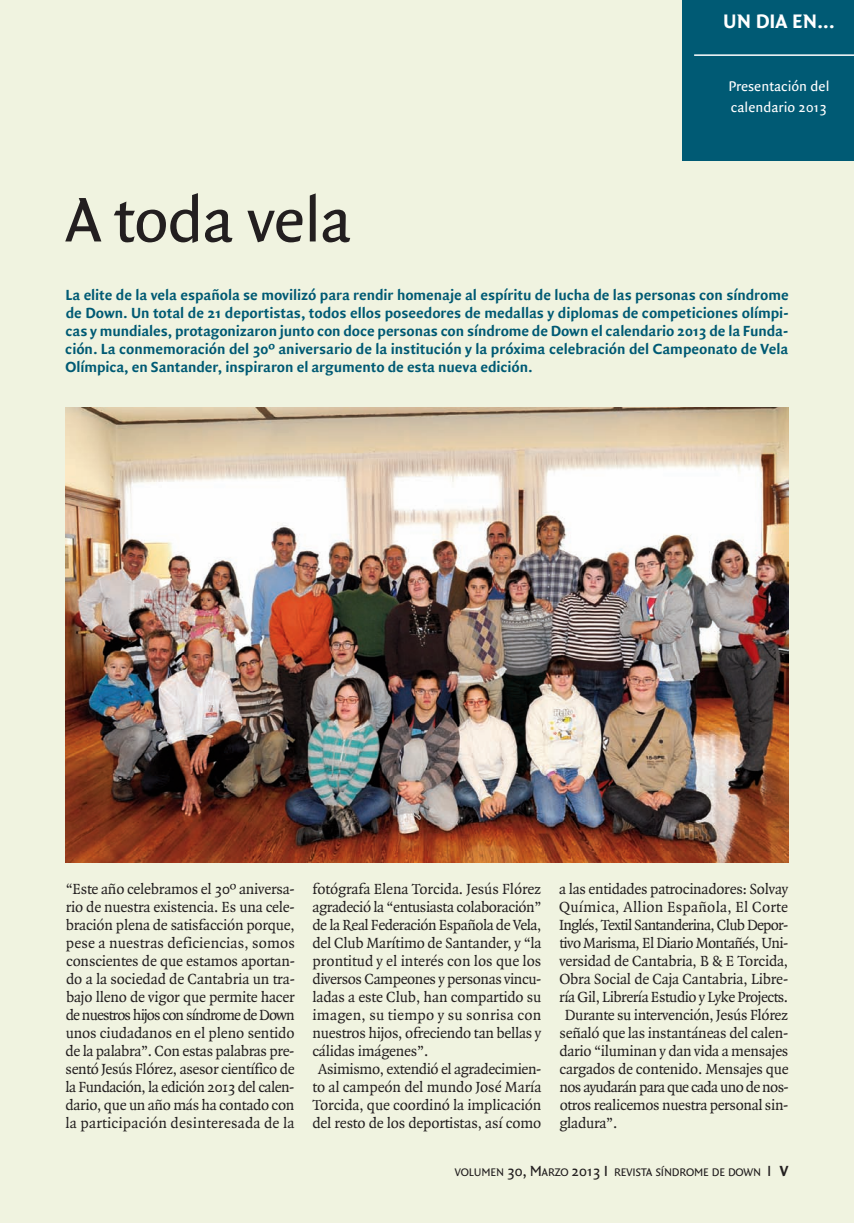
<style>
.page{position:relative;width:854px;height:1223px;background:#fff}
.page>*{position:absolute;margin:0;border:0;box-sizing:border-box;transform-origin:0 0}
.t1{font:67.5px "Quadraat Sans";letter-spacing:-.02em;color:#231f20}
.t2{font:700 21px "Quadraat Sans";color:#fff}
.t3{font:15.75px/18px "Quadraat";letter-spacing:-.015em;color:#231f20;text-align:justify}
.t4{font:700 15.75px/18px "Quadraat Sans";letter-spacing:-.005em;color:#005a74;text-align:justify}
.t5{font:15.75px "Quadraat";letter-spacing:-.045em;color:#231f20}
.t6{font:15.75px "Quadraat";letter-spacing:-.035em;color:#231f20}
.t7{font:15.75px "Quadraat";letter-spacing:.015em;color:#231f20}
.t8{font:15px/21px "Quadraat Sans";color:#fff}
.t9{font:11.85px "Quadraat Sans";letter-spacing:-.015em;color:#231f20}
.s1{font-size:15.75px}
.s2{font-weight:700;font-size:15.75px}
</style>
<div class="page">
<div style="left:0;top:0;width:854px;height:1222px;background:#f0f3e0"></div>
<div style="left:682px;top:0;width:172px;height:160px;background:#005a74"></div>
<hr style="left:694px;top:54px;width:160px;height:2px;background:#fff">
<img style="left:66px;top:408px;width:722px;height:454px">
<h2 class="t2" style="left:723px;top:8px;width:113px">UN DIA EN...</h2>
<h1 class="t1" style="left:66px;top:179px;width:288px">A toda vela</h1>
<p class="t8" style="left:728px;top:75px;width:103px">Presentación del calendario 2013</p>
<p class="t4" style="left:65px;top:285px;width:725px">La elite de la vela española se movilizó para rendir homenaje al espíritu de lucha de las personas con síndrome de Down. Un total de 21 deportistas, todos ellos poseedores de medallas y diplomas de competiciones olímpi&shy;cas y mundiales, protagonizaron junto con doce personas con síndrome de Down el calendario 2013 de la Funda&shy;ción. La conmemoración del 30º aniversario de la institución y la próxima celebración del Campeonato de Vela Olímpica, en Santander, inspiraron el argumento de esta nueva edición.</p>
<p class="t3" style="left:65px;top:879px;width:231px">“Este año celebramos el 30º aniversa&shy;rio de nuestra existencia. Es una cele&shy;bración plena de satisfacción porque, pese a nuestras deficiencias, somos conscientes de que estamos aportan&shy;do a la sociedad de Cantabria un tra&shy;bajo lleno de vigor que permite hacer de nuestros hijos con síndrome de Down unos ciudadanos en el pleno sentido de la palabra”. Con estas palabras pre&shy;sentó Jesús Flórez, asesor científico de la Fundación, la edición 2013 del calen&shy;dario, que un año más ha contado con la participación desinteresada de la</p>
<p class="t3" style="left:313px;top:879px;width:230px">fotógrafa Elena Torcida. Jesús Flórez</p>
<p class="t3" style="left:312px;top:897px;width:231px">agradeció la “entusiasta colaboración”</p>
<p class="t6" style="left:313px;top:915px;width:230px">de la Real Federación Española de Vela,</p>
<p class="t3" style="left:313px;top:933px;width:231px">del Club Marítimo de Santander, y “la</p>
<p class="t3" style="left:313px;top:951px;width:230px">prontitud y el interés con los que los</p>
<p class="t3" style="left:312px;top:969px;width:230px">diversos Campeones y personas vincu-</p>
<p class="t3" style="left:312px;top:987px;width:230px">ladas a este Club, han compartido su</p>
<p class="t7" style="left:312px;top:1005px;width:230px">imagen, su tiempo y su sonrisa con</p>
<p class="t3" style="left:312px;top:1023px;width:230px">nuestros hijos, ofreciendo tan bellas y</p>
<p class="t3" style="left:312px;top:1041px;width:118px">cálidas imágenes”.</p>
<p class="t3" style="left:318px;top:1059px;width:225px">Asimismo, extendió el agradecimien-</p>
<p class="t3" style="left:312px;top:1077px;width:230px">to al campeón del mundo José María</p>
<p class="t3" style="left:312px;top:1095px;width:230px">Torcida, que coordinó la implicación</p>
<p class="t3" style="left:312px;top:1113px;width:230px">del resto de los deportistas, así como</p>
<p class="t3" style="left:559px;top:879px;width:230px">a las entidades patrocinadores: Solvay</p>
<p class="t7" style="left:559px;top:897px;width:230px">Química, Allion Española, El Corte</p>
<p class="t5" style="left:559px;top:915px;width:231px">Inglés, Textil Santanderina, Club Depor-</p>
<p class="t6" style="left:559px;top:933px;width:230px">tivo Marisma, El Diario Montañés, Uni-</p>
<p class="t3" style="left:559px;top:951px;width:230px">versidad de Cantabria, B &amp; E Torcida,</p>
<p class="t3" style="left:559px;top:969px;width:230px">Obra Social de Caja Cantabria, Libre-</p>
<p class="t3" style="left:559px;top:987px;width:231px">ría Gil, Librería Estudio y Lyke Projects.</p>
<p class="t3" style="left:565px;top:1005px;width:225px">Durante su intervención, Jesús Flórez</p>
<p class="t3" style="left:559px;top:1023px;width:231px">señaló que las instantáneas del calen-</p>
<p class="t3" style="left:559px;top:1041px;width:230px">dario “iluminan y dan vida a mensajes</p>
<p class="t3" style="left:559px;top:1059px;width:231px">cargados de contenido. Mensajes que</p>
<p class="t5" style="left:560px;top:1077px;width:231px">nos ayudarán para que cada uno de nos-</p>
<p class="t3" style="left:560px;top:1095px;width:230px">otros realicemos nuestra personal sin-</p>
<p class="t3" style="left:559px;top:1113px;width:60px">gladura”.</p>
<p class="t9" style="left:455px;top:1164px;width:335px">VOLUMEN <span class="s1">30, M</span>ARZO <span class="s1">2013 I</span> REVISTA SÍNDROME DE DOWN <span class="s1">I</span> <span class="s2">V</span></p>
</div>
